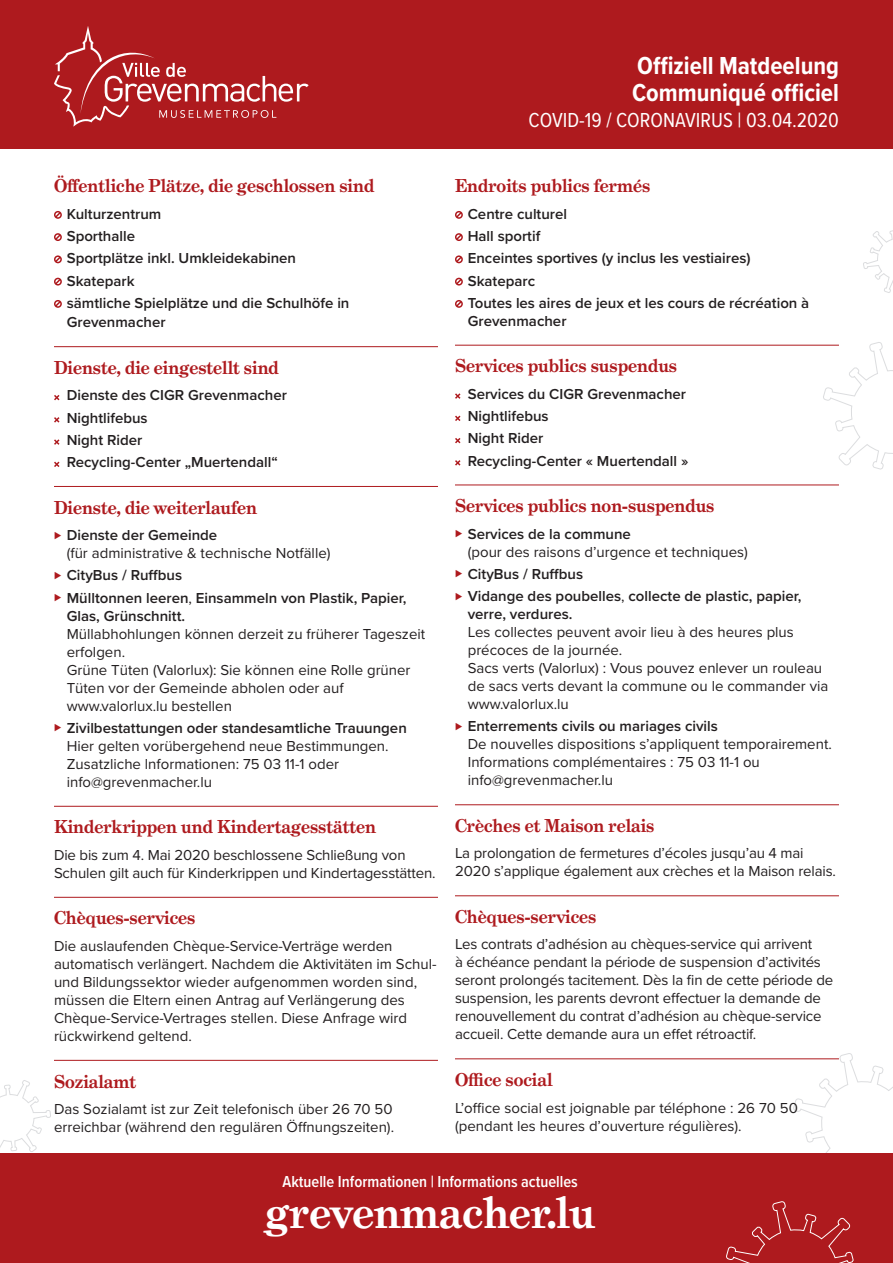
<style>
.page{position:relative;width:893px;height:1263px;background:#fff}
.page>*{position:absolute;margin:0;border:0;box-sizing:border-box;transform-origin:0 0}
.t1{font:700 43.5px "Grad";color:#fff}
.t2{font:700 25.5px/27px "Proxima Nova Cond";color:#fff}
.t3{font:21px "Proxima Nova Cond";color:#fff}
.t4{font:700 18px "Grad";color:#ae1a1e}
.t5{font:600 16.5px "Proxima Nova Cond";color:#fff}
.t6{font:15px/18px "Proxima Nova";color:#231f20}
.t7{font:600 15px/19.5px "Proxima Nova";color:#231f20}
.s1{font-size:12px;color:#ae1a1e}
.s2{font-weight:600}
.s3{font-weight:400;font-size:12px;color:#ae1a1e}
</style>
<div class="page">
<svg style="left:822px;top:342px;width:71px;height:128px"></svg>
<svg style="left:792px;top:1053px;width:101px;height:100px"></svg>
<svg style="left:863px;top:230px;width:30px;height:63px"></svg>
<svg style="left:0;top:1080px;width:51px;height:72px"></svg>
<hr style="left:54px;top:346px;width:384px;height:1px;background:#ae1a1e">
<hr style="left:54px;top:486px;width:384px;height:1px;background:#ae1a1e">
<hr style="left:54px;top:806px;width:384px;height:1px;background:#ae1a1e">
<hr style="left:54px;top:897px;width:384px;height:1px;background:#ae1a1e">
<hr style="left:54px;top:1060px;width:384px;height:1px;background:#ae1a1e">
<svg style="left:54px;top:211px;width:8px;height:8px"></svg>
<svg style="left:54px;top:233px;width:8px;height:8px"></svg>
<svg style="left:54px;top:255px;width:8px;height:9px"></svg>
<svg style="left:54px;top:277px;width:8px;height:9px"></svg>
<svg style="left:54px;top:300px;width:8px;height:8px"></svg>
<svg style="left:54px;top:395px;width:6px;height:6px"></svg>
<svg style="left:54px;top:417px;width:6px;height:6px"></svg>
<svg style="left:54px;top:439px;width:6px;height:6px"></svg>
<svg style="left:54px;top:461px;width:6px;height:6px"></svg>
<hr style="left:455px;top:345px;width:384px;height:1px;background:#ae1a1e">
<hr style="left:455px;top:485px;width:384px;height:1px;background:#ae1a1e">
<hr style="left:455px;top:804px;width:384px;height:1px;background:#ae1a1e">
<hr style="left:455px;top:895px;width:384px;height:1px;background:#ae1a1e">
<hr style="left:455px;top:1058px;width:384px;height:1px;background:#ae1a1e">
<svg style="left:455px;top:211px;width:8px;height:8px"></svg>
<svg style="left:455px;top:233px;width:8px;height:8px"></svg>
<svg style="left:455px;top:255px;width:8px;height:9px"></svg>
<svg style="left:455px;top:277px;width:8px;height:9px"></svg>
<svg style="left:455px;top:300px;width:8px;height:8px"></svg>
<svg style="left:455px;top:393px;width:6px;height:6px"></svg>
<svg style="left:455px;top:415px;width:6px;height:6px"></svg>
<svg style="left:455px;top:438px;width:6px;height:6px"></svg>
<svg style="left:455px;top:460px;width:6px;height:6px"></svg>
<div style="left:0;top:1153px;width:893px;height:110px;background:#ae1a1e"></div>
<svg style="left:726px;top:1201px;width:128px;height:62px"></svg>
<div style="left:0;top:0;width:893px;height:149px;background:#ae1a1e"></div>
<svg style="left:54px;top:26px;width:255px;height:101px"></svg>
<p class="t2" style="left:632px;top:52px;width:208px">Offiziell Matdeelung<br>Communiqué officiel</p>
<p class="t3" style="left:529px;top:104px;width:312px">COVID-19 / CORONAVIRUS | 03.04.2020</p>
<p class="t4" style="left:54px;top:175px;width:322px">Öffentliche Plätze, die geschlossen sind</p>
<p class="t7" style="left:67px;top:204px;width:96px">Kulturzentrum</p>
<p class="t7" style="left:67px;top:226px;width:70px">Sporthalle</p>
<p class="t7" style="left:67px;top:248px;width:231px">Sportplätze inkl. Umkleidekabinen</p>
<p class="t7" style="left:67px;top:270px;width:69px">Skatepark</p>
<p class="t7" style="left:67px;top:293px;width:284px">sämtliche Spielplätze und die Schulhöfe in<br>Grevenmacher</p>
<p class="t4" style="left:54px;top:356px;width:226px">Dienste, die eingestellt sind</p>
<p class="t7" style="left:67px;top:385px;width:222px">Dienste des CIGR Grevenmacher</p>
<p class="t7" style="left:67px;top:407px;width:82px">Nightlifebus</p>
<p class="t7" style="left:67px;top:430px;width:77px">Night Rider</p>
<p class="t7" style="left:67px;top:452px;width:213px">Recycling-Center „Muertendall“</p>
<p class="t4" style="left:54px;top:496px;width:205px">Dienste, die weiterlaufen</p>
<p class="t6" style="left:67px;top:525px;width:265px;text-indent:-13px"><span class="s1">⊲</span> <span class="s2">Dienste der Gemeinde<br></span>(für administrative &amp; technische Notfälle)</p>
<p class="t7" style="left:54px;top:565px;width:130px"><span class="s3">⊲</span> CityBus / Ruffbus</p>
<p class="t6" style="left:67px;top:588px;width:360px;text-indent:-13px"><span class="s1">⊲</span> <span class="s2">Mülltonnen leeren</span>, <span class="s2">Einsammeln von Plastik, Papier, Glas, Grünschnitt.<br></span>Müllabhohlungen können derzeit zu früherer Tageszeit erfolgen.<br>Grüne Tüten (Valorlux): Sie können eine Rolle grüner Tüten vor der Gemeinde abholen oder auf www.valorlux.lu bestellen</p>
<p class="t6" style="left:67px;top:718px;width:342px;text-indent:-13px"><span class="s1">⊲</span> <span class="s2">Zivilbestattungen oder standesamtliche Trauungen </span>Hier gelten vorübergehend neue Bestimmungen.<br>Zusatzliche lnformationen: 75 03 11-1 oder info@grevenmacher.lu</p>
<p class="t4" style="left:54px;top:816px;width:324px">Kinderkrippen und Kindertagesstätten</p>
<p class="t6" style="left:54px;top:845px;width:383px">Die bis zum 4. Mai 2020 beschlossene Schließung von<br>Schulen gilt auch für Kinderkrippen und Kindertagesstätten.</p>
<p class="t4" style="left:54px;top:907px;width:143px">Chèques-services</p>
<p class="t6" style="left:54px;top:936px;width:384px">Die auslaufenden Chèque-Service-Verträge werden automatisch verlängert. Nachdem die Aktivitäten im Schul&shy;und Bildungssektor wieder aufgenommen worden sind, müssen die Eltern einen Antrag auf Verlängerung des Chèque-Service-Vertrages stellen. Diese Anfrage wird rückwirkend geltend.</p>
<p class="t4" style="left:54px;top:1070px;width:84px">Sozialamt</p>
<p class="t6" style="left:54px;top:1099px;width:342px">Das Sozialamt ist zur Zeit telefonisch über 26 70 50 erreichbar (während den regulären Öffnungszeiten).</p>
<p class="t4" style="left:455px;top:175px;width:197px">Endroits publics fermés</p>
<p class="t7" style="left:468px;top:204px;width:101px">Centre culturel</p>
<p class="t7" style="left:468px;top:226px;width:74px">Hall sportif</p>
<p class="t7" style="left:468px;top:248px;width:284px">Enceintes sportives (y inclus les vestiaires)</p>
<p class="t7" style="left:468px;top:270px;width:69px">Skateparc</p>
<p class="t7" style="left:468px;top:293px;width:343px;line-height:18px">Toutes les aires de jeux et les cours de récréation à<br>Grevenmacher</p>
<p class="t4" style="left:455px;top:355px;width:224px">Services publics suspendus</p>
<p class="t7" style="left:468px;top:384px;width:220px">Services du CIGR Grevenmacher</p>
<p class="t7" style="left:468px;top:406px;width:82px">Nightlifebus</p>
<p class="t7" style="left:468px;top:428px;width:77px">Night Rider</p>
<p class="t7" style="left:468px;top:450px;width:222px">Recycling-Center « Muertendall »</p>
<p class="t4" style="left:455px;top:494px;width:261px">Services publics non-suspendus</p>
<p class="t6" style="left:468px;top:524px;width:282px;text-indent:-13px"><span class="s1">⊲</span> <span class="s2">Services de la commune<br></span>(pour des raisons d’urgence et techniques)</p>
<p class="t7" style="left:455px;top:564px;width:130px"><span class="s3">⊲</span> CityBus / Ruffbus</p>
<p class="t6" style="left:468px;top:586px;width:362px;text-indent:-13px"><span class="s1">⊲</span> <span class="s2">Vidange des poubelles</span>, <span class="s2">collecte de plastic, papier, verre, verdures.<br></span>Les collectes peuvent avoir lieu à des heures plus précoces de la journée.<br>Sacs verts (Valorlux) : Vous pouvez enlever un rouleau de sacs verts devant la commune ou le commander via www.valorlux.lu</p>
<p class="t6" style="left:468px;top:717px;width:366px;text-indent:-13px"><span class="s1">⊲</span> <span class="s2">Enterrements civils ou mariages civils<br></span>De nouvelles dispositions s’appliquent temporairement.<br>Informations complémentaires : 75 03 11-1 ou info@grevenmacher.lu</p>
<p class="t4" style="left:455px;top:814px;width:201px">Crèches et Maison relais</p>
<p class="t6" style="left:455px;top:844px;width:382px">La prolongation de fermetures d’écoles jusqu’au 4 mai<br>2020 s’applique également aux crèches et la Maison relais.</p>
<p class="t4" style="left:455px;top:905px;width:143px">Chèques-services</p>
<p class="t6" style="left:455px;top:935px;width:380px">Les contrats d’adhésion au chèques-service qui arrivent<br>à échéance pendant la période de suspension d’activités seront prolongés tacitement. Dès la fin de cette période de suspension, les parents devront effectuer la demande de renouvellement du contrat d’adhésion au chèque-service accueil. Cette demande aura un effet rétroactif.</p>
<p class="t4" style="left:455px;top:1068px;width:99px">Office social</p>
<p class="t6" style="left:455px;top:1098px;width:344px">L’office social est joignable par téléphone : 26 70 50 (pendant les heures d’ouverture régulières).</p>
<p class="t5" style="left:283px;top:1169px;width:297px">Aktuelle Informationen | Informations actuelles</p>
<p class="t1" style="left:265px;top:1186px;width:331px">grevenmacher.lu</p>
</div>
